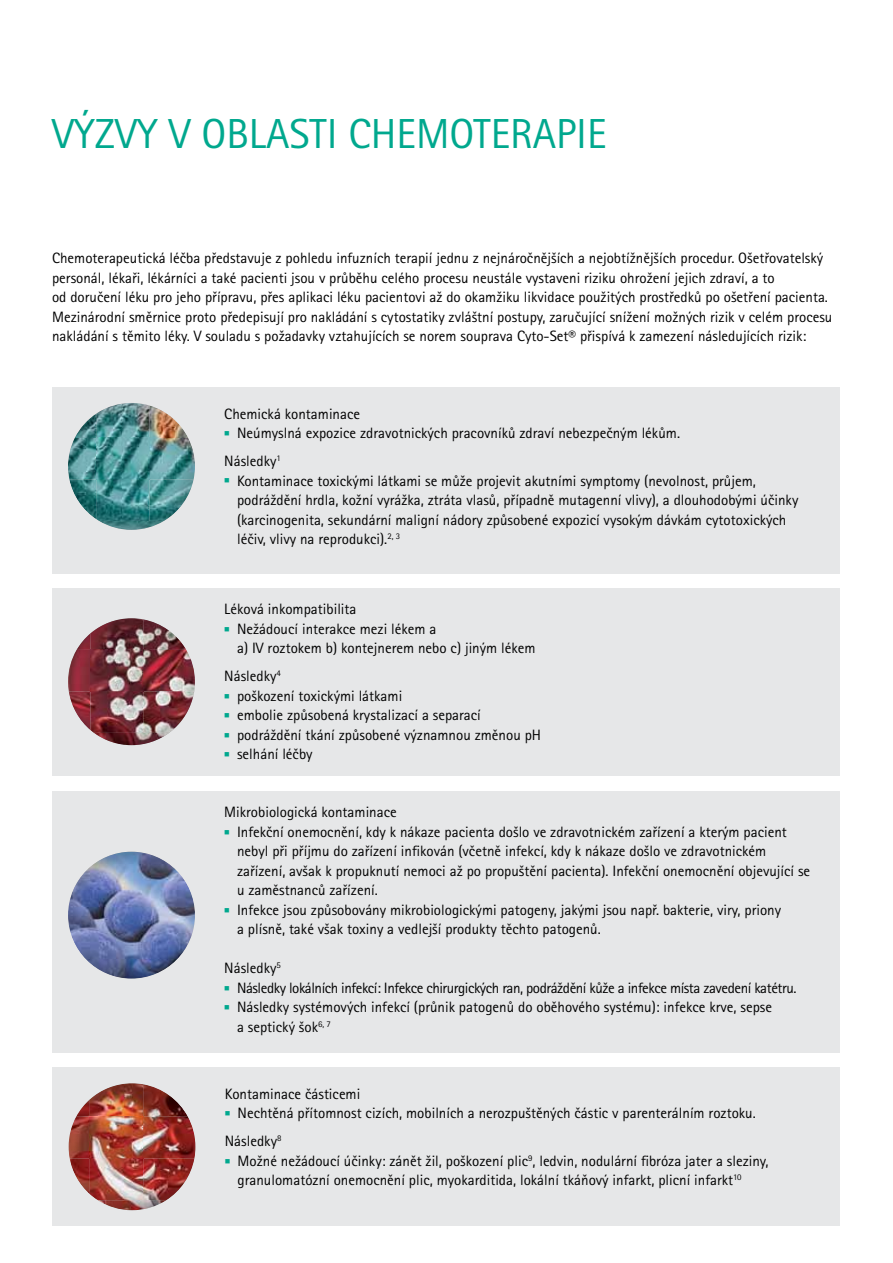
<style>
.page{position:relative;width:893px;height:1263px;background:#fff}
.page>*{position:absolute;margin:0;border:0;box-sizing:border-box;transform-origin:0 0}
.t1{font:42px "Rotis Sans Serif Pro";color:#00a88e}
.t2{font:15px/19.5px "Rotis Sans Serif Pro";color:#000}
.t3{font:15px "Rotis Sans Serif Pro";letter-spacing:-.03em;color:#000}
.s1{color:#00a88e}
</style>
<div class="page">
<div style="left:52px;top:387px;width:788px;height:186px;background:#e6e7e8"></div>
<div style="left:52px;top:588px;width:788px;height:187px;background:#e6e7e8"></div>
<div style="left:67px;top:616px;width:130px;height:129px;background:#000;opacity:.5"></div>
<div style="left:52px;top:791px;width:788px;height:261px;background:#e6e7e8"></div>
<div style="left:67px;top:849px;width:130px;height:129px;background:#000;opacity:.5"></div>
<div style="left:52px;top:1067px;width:788px;height:159px;background:#e6e7e8"></div>
<div style="left:68px;top:1081px;width:130px;height:129px;background:#000;opacity:.5"></div>
<svg style="left:193px;top:618px;width:4px;height:10px"></svg>
<div style="left:67px;top:401px;width:130px;height:129px;background:#000;opacity:.5"></div>
<h1 class="t1" style="left:52px;top:109px;width:556px">Výzvy v oblasti chemoterapie</h1>
<p class="t2" style="left:52px;top:249px;width:782px">Chemoterapeutická léčba představuje z pohledu infuzních terapií jednu z nejnáročnějších a nejobtížnějších procedur. Ošetřovatelský personál, lékaři, lékárníci a také pacienti jsou v průběhu celého procesu neustále vystaveni riziku ohrožení jejich zdraví, a to<br>od doručení léku pro jeho přípravu, přes aplikaci léku pacientovi až do okamžiku likvidace použitých prostředků po ošetření pacienta.<br>Mezinárodní směrnice proto předepisují pro nakládání s cytostatiky zvláštní postupy, zaručující snížení možných rizik v celém procesu nakládání s těmito léky. V souladu s požadavky vztahujících se norem souprava Cyto-Set® přispívá k zamezení následujících rizik:</p>
<p class="t2" style="left:224px;top:404px;width:137px">Chemická kontaminace</p>
<p class="t2" style="left:224px;top:419px;width:457px;line-height:28px"><span class="s1">■</span> N eúmyslná expozice zdravotnických pracovníků zdraví nebezpečným lékům.<br>Následky<sup>1</sup></p>
<p class="t2" style="left:237px;top:471px;width:563px;text-indent:-13px"><span class="s1">■</span> Kontaminace toxickými látkami se může projevit akutními symptomy (nevolnost, průjem, podráždění hrdla, kožní vyrážka, ztráta vlasů, případně mutagenní vlivy), a dlouhodobými účinky (karcinogenita, sekundární maligní nádory způsobené expozicí vysokým dávkám cytotoxických léčiv, vlivy na reprodukci).<sup>2,</sup> <sup>3</sup></p>
<p class="t2" style="left:224px;top:600px;width:134px">Léková inkompatibilita</p>
<p class="t2" style="left:237px;top:619px;width:300px;text-indent:-13px"><span class="s1">■</span> Nežádoucí interakce mezi lékem a<br>a) IV roztokem b) kontejnerem nebo c) jiným lékem</p>
<p class="t2" style="left:224px;top:667px;width:58px">Následky<sup>4</sup></p>
<p class="t2" style="left:224px;top:686px;width:179px"><span class="s1">■</span> poškození toxickými látkami</p>
<p class="t2" style="left:224px;top:706px;width:258px"><span class="s1">■</span> embolie způsobená krystalizací a separací</p>
<p class="t2" style="left:224px;top:725px;width:316px"><span class="s1">■</span> podráždění tkání způsobené významnou změnou pH</p>
<p class="t2" style="left:224px;top:745px;width:90px"><span class="s1">■</span> selhání léčby</p>
<p class="t2" style="left:224px;top:802px;width:174px">M ikrobiologická kontaminace</p>
<p class="t2" style="left:237px;top:822px;width:575px;text-indent:-13px"><span class="s1">■</span> I nfekční onemocnění, kdy k nákaze pacienta došlo ve zdravotnickém zařízení a kterým pacient nebyl při příjmu do zařízení infikován (včetně infekcí, kdy k nákaze došlo ve zdravotnickém zařízení, avšak k propuknutí nemoci až po propuštění pacienta). I nfekční onemocnění objevující se u zaměstnanců zařízení.</p>
<p class="t2" style="left:237px;top:900px;width:546px;text-indent:-13px"><span class="s1">■</span> I nfekce jsou způsobovány mikrobiologickými patogeny, jakými jsou např. bakterie, viry, priony a plísně, také však toxiny a vedlejší produkty těchto patogenů.</p>
<p class="t2" style="left:224px;top:958px;width:58px">Následky<sup>5</sup></p>
<p class="t3" style="left:224px;top:979px;width:574px"><span class="s1">■</span> Následky lokálních infekcí: I nfekce chirurgických ran, podráždění kůže a infekce místa zavedení katétru.</p>
<p class="t2" style="left:237px;top:997px;width:537px;text-indent:-13px"><span class="s1">■</span> Následky systémových infekcí (průnik patogenů do oběhového systému): infekce krve, sepse a septický šok<sup>6,</sup> <sup>7</sup></p>
<p class="t2" style="left:225px;top:1084px;width:137px">Kontaminace částicemi</p>
<p class="t2" style="left:225px;top:1099px;width:532px;line-height:28px"><span class="s1">■</span> Nechtěná přítomnost cizích, mobilních a nerozpuštěných částic v parenterálním roztoku.<br>Následky<sup>8</sup></p>
<p class="t2" style="left:238px;top:1151px;width:532px;text-indent:-13px"><span class="s1">■</span> Možné nežádoucí účinky: zánět žil, poškození plic<sup>9</sup>, ledvin, nodulární fibróza jater a sleziny, granulomatózní onemocnění plic, myokarditida, lokální tkáňový infarkt, plicní infarkt<sup>10</sup></p>
</div>
